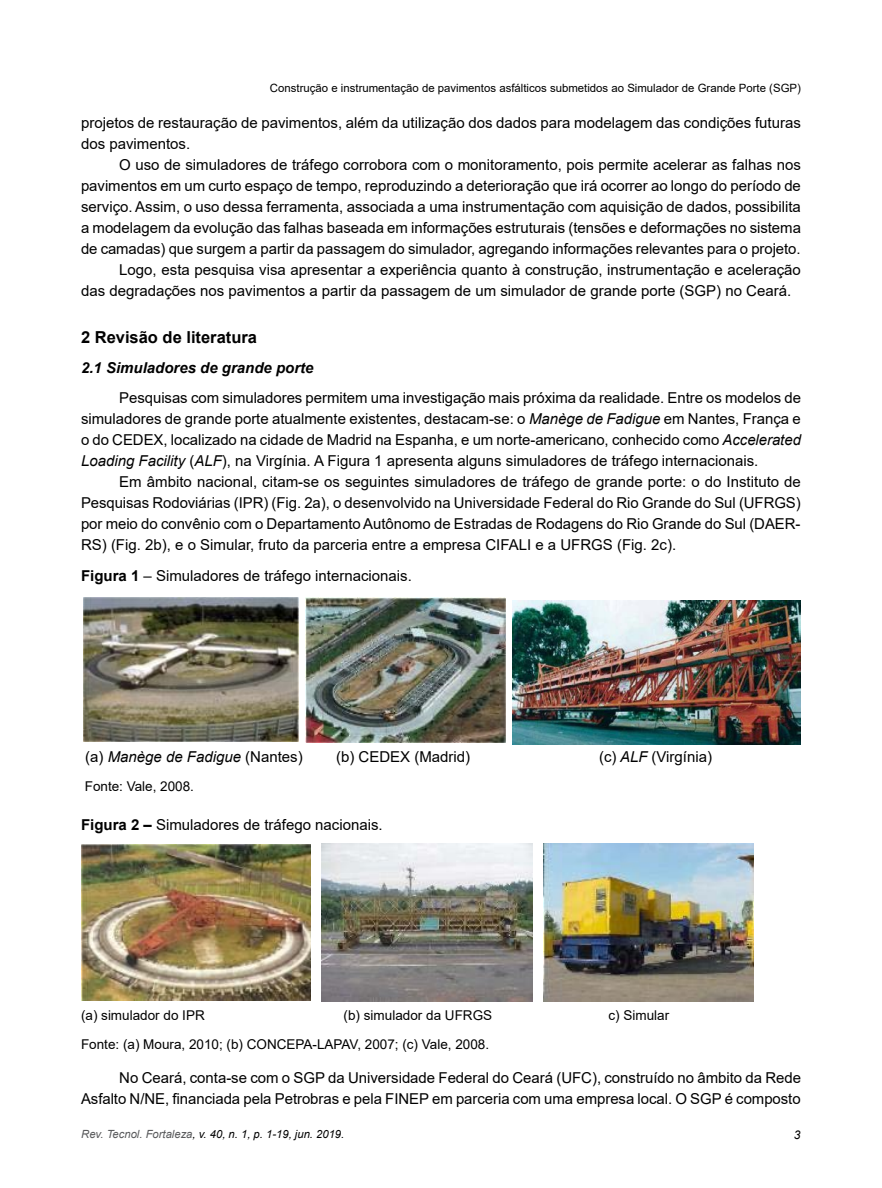
<style>
.page{position:relative;width:882px;height:1188px;background:#fff}
.page>*{position:absolute;margin:0;border:0;box-sizing:border-box;transform-origin:0 0}
.Subtítulo{font:700 16.5px "Arial";color:#000}
.TEXTO{font:15px/21px "Arial";color:#000;text-align:justify}
.Figura{font:15px "Arial";color:#000}
.legenda{font:15px "Arial";color:#000}
.Subtitulo_2{font:italic 700 15px "Arial";color:#000}
.legenda-2{font:italic 15px "Arial";color:#000}
.legenda-3{font:13.5px "Arial";color:#000}
.t1{font:italic 12px "Arial";color:#000}
.t2{font:11.4px "Arial";color:#000}
.t3{font:italic 11.25px "Arial";color:#000}
.s1{font-style:italic}
.s2{font-weight:700}
.s3{font-style:normal}
.s4{color:#58595b}
</style>
<div class="page">
<img style="left:83px;top:598px;width:215px;height:144px">
<img style="left:306px;top:597px;width:199px;height:145px">
<img style="left:513px;top:600px;width:288px;height:144px">
<img style="left:82px;top:845px;width:229px;height:155px">
<img style="left:322px;top:844px;width:211px;height:157px">
<img style="left:543px;top:844px;width:211px;height:157px">
<p class="t2" style="left:270px;top:80px;width:532px">Construção e instrumentação de pavimentos asfálticos submetidos ao Simulador de Grande Porte (SGP)</p>
<p class="TEXTO" style="left:81px;top:112px;width:721px">projetos de restauração de pavimentos, além da utilização dos dados para modelagem das condições futuras dos pavimentos.</p>
<p class="TEXTO" style="left:81px;top:154px;width:722px;text-indent:38px">O uso de simuladores de tráfego corrobora com o monitoramento, pois permite acelerar as falhas nos pavimentos em um curto espaço de tempo, reproduzindo a deterioração que irá ocorrer ao longo do período de serviço. Assim, o uso dessa ferramenta, associada a uma instrumentação com aquisição de dados, possibilita a modelagem da evolução das falhas baseada em informações estruturais (tensões e deformações no sistema de camadas) que surgem a partir da passagem do simulador, agregando informações relevantes para o projeto.</p>
<p class="TEXTO" style="left:81px;top:259px;width:721px;text-indent:38px">Logo, esta pesquisa visa apresentar a experiência quanto à construção, instrumentação e aceleração das degradações nos pavimentos a partir da passagem de um simulador de grande porte (SGP) no Ceará.</p>
<p class="Subtítulo" style="left:81px;top:325px;width:178px">2 Revisão de literatura</p>
<p class="Subtitulo_2" style="left:81px;top:358px;width:234px">2.1 Simuladores de grande porte</p>
<p class="TEXTO" style="left:81px;top:387px;width:722px;text-indent:38px">Pesquisas com simuladores permitem uma investigação mais próxima da realidade. Entre os modelos de simuladores de grande porte atualmente existentes, destacam-se: o <span class="s1">Manège de Fadigue</span> em Nantes, França e o do CEDEX, localizado na cidade de Madrid na Espanha, e um norte-americano, conhecido como <span class="s1">Accelerated Loading Facility</span> (<span class="s1">ALF</span>), na Virgínia. A Figura 1 apresenta alguns simuladores de tráfego internacionais.</p>
<p class="TEXTO" style="left:81px;top:471px;width:721px;text-indent:38px">Em âmbito nacional, citam-se os seguintes simuladores de tráfego de grande porte: o do Instituto de Pesquisas Rodoviárias (IPR) (Fig. 2a), o desenvolvido na Universidade Federal do Rio Grande do Sul (UFRGS) por meio do convênio com o Departamento Autônomo de Estradas de Rodagens do Rio Grande do Sul (DAER-RS) (Fig. 2b), e o Simular, fruto da parceria entre a empresa CIFALI e a UFRGS (Fig. 2c).</p>
<p class="Figura" style="left:81px;top:565px;width:332px"><span class="s2">Figura 1</span> – Simuladores de tráfego internacionais.</p>
<p class="legenda-2" style="left:85px;top:747px;width:219px"><span class="s3">(a)</span> Manège de Fadigue <span class="s3">(Nantes)</span></p>
<p class="legenda" style="left:336px;top:746px;width:136px">(b) CEDEX (Madrid)</p>
<p class="legenda" style="left:599px;top:746px;width:115px">(c) <span class="s1">ALF</span> (Virgínia)</p>
<p class="legenda-3" style="left:85px;top:777px;width:111px">Fonte: Vale, 2008.</p>
<p class="Figura" style="left:81px;top:815px;width:303px"><span class="s2">Figura 2 –</span> Simuladores de tráfego nacionais.</p>
<p class="legenda-3" style="left:81px;top:1005px;width:125px">(a) simulador do IPR</p>
<p class="legenda-3" style="left:344px;top:1005px;width:150px">(b) simulador da UFRGS</p>
<p class="legenda-3" style="left:609px;top:1005px;width:62px">c) Simular</p>
<p class="legenda-3" style="left:81px;top:1035px;width:410px">Fonte: (a) Moura, 2010; (b) CONCEPA-LAPAV, 2007; (c) Vale, 2008.</p>
<p class="TEXTO" style="left:81px;top:1067px;width:722px;text-align:right">No Ceará, conta-se com o SGP da Universidade Federal do Ceará (UFC), construído no âmbito da Rede<br>Asfalto N/NE, financiada pela Petrobras e pela FINEP em parceria com uma empresa local. O SGP é composto</p>
<p class="t3" style="left:81px;top:1127px;width:265px"><span class="s4">Rev. Tecnol. Fortaleza</span>, v. 40, n. 1, p. 1-19, jun. 2019.</p>
<p class="t1" style="left:794px;top:1127px;width:8px">3</p>
</div>
